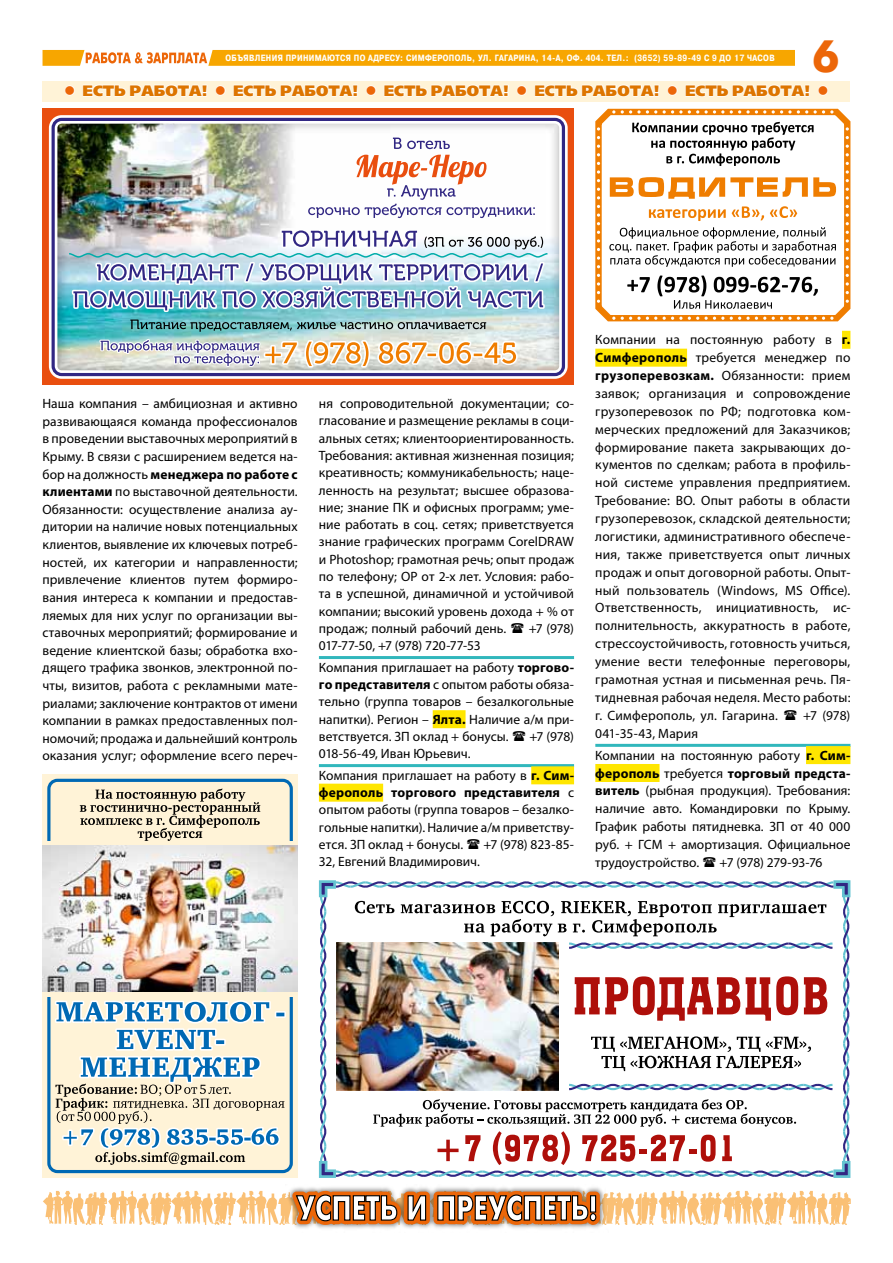
<style>
.page{position:relative;width:893px;height:1263px;background:#fff}
.page>*{position:absolute;margin:0;border:0;box-sizing:border-box;transform-origin:0 0}
.t1{font:45px "Futuris Extra CTT";color:#ec6608}
.t2{font:15px "Free Set Extra CTT";color:#dd7500}
.t3{font:13.5px/17.9px "Myriad Pro";letter-spacing:.005em;color:#000;text-align:justify}
.t4{font:13.5px "Myriad Pro";letter-spacing:-.02em;color:#000}
.t5{font:700 9px "Pragmatica Cond C";letter-spacing:.04em;color:#fff}
.s1{color:#ec6608}
.s2{font-weight:700}
</style>
<div class="page">
<img style="left:290px;top:1187px;width:312px;height:42px">
<svg style="left:43px;top:1191px;width:808px;height:34px"></svg>
<svg style="left:43px;top:50px;width:751px;height:16px;background:#f7ad1f"></svg>
<hr style="left:319px;top:656px;width:255px;height:3px;background:#31b7bc">
<div style="left:433px;top:710px;width:33px;height:18px;background:#ffe600"></div>
<hr style="left:319px;top:764px;width:255px;height:3px;background:#31b7bc">
<div style="left:531px;top:766px;width:43px;height:18px;background:#ffe600"></div>
<div style="left:319px;top:784px;width:64px;height:18px;background:#ffe600"></div>
<div style="left:842px;top:331px;width:8px;height:18px;background:#ffe600"></div>
<div style="left:595px;top:349px;width:92px;height:18px;background:#ffe600"></div>
<hr style="left:595px;top:744px;width:255px;height:3px;background:#31b7bc">
<div style="left:806px;top:746px;width:44px;height:18px;background:#ffe600"></div>
<div style="left:595px;top:764px;width:64px;height:18px;background:#ffe600"></div>
<div style="left:43px;top:81px;width:807px;height:21px;background:#fff3d7"></div>
<svg style="left:65px;top:85px;width:10px;height:11px"></svg>
<svg style="left:82px;top:84px;width:126px;height:13px"></svg>
<svg style="left:215px;top:84px;width:143px;height:13px"></svg>
<svg style="left:366px;top:85px;width:10px;height:11px"></svg>
<svg style="left:384px;top:84px;width:125px;height:13px"></svg>
<svg style="left:517px;top:85px;width:10px;height:11px"></svg>
<svg style="left:534px;top:84px;width:126px;height:13px"></svg>
<svg style="left:667px;top:85px;width:11px;height:11px"></svg>
<svg style="left:685px;top:84px;width:125px;height:13px"></svg>
<svg style="left:818px;top:85px;width:10px;height:11px"></svg>
<svg style="left:320px;top:881px;width:529px;height:296px"></svg>
<svg style="left:355px;top:901px;width:39px;height:12px"></svg>
<svg style="left:334px;top:880px;width:502px;height:9px"></svg>
<svg style="left:334px;top:1099px;width:502px;height:79px"></svg>
<img style="left:337px;top:942px;width:64px;height:148px">
<img style="left:401px;top:901px;width:434px;height:190px">
<svg style="left:595px;top:109px;width:255px;height:212px"></svg>
<svg style="left:632px;top:122px;width:182px;height:44px"></svg>
<svg style="left:610px;top:177px;width:226px;height:44px"></svg>
<svg style="left:609px;top:227px;width:227px;height:82px"></svg>
<svg style="left:663px;top:110px;width:19px;height:4px"></svg>
<svg style="left:663px;top:317px;width:19px;height:3px"></svg>
<svg style="left:688px;top:110px;width:36px;height:4px"></svg>
<svg style="left:688px;top:317px;width:36px;height:3px"></svg>
<svg style="left:730px;top:110px;width:36px;height:4px"></svg>
<svg style="left:730px;top:317px;width:36px;height:3px"></svg>
<svg style="left:621px;top:110px;width:36px;height:4px"></svg>
<svg style="left:621px;top:317px;width:36px;height:3px"></svg>
<svg style="left:612px;top:110px;width:3px;height:4px"></svg>
<svg style="left:772px;top:110px;width:61px;height:4px"></svg>
<svg style="left:772px;top:317px;width:61px;height:3px"></svg>
<svg style="left:597px;top:257px;width:3px;height:11px"></svg>
<svg style="left:597px;top:231px;width:3px;height:11px"></svg>
<svg style="left:597px;top:205px;width:3px;height:20px"></svg>
<svg style="left:597px;top:188px;width:3px;height:11px"></svg>
<svg style="left:597px;top:162px;width:3px;height:20px"></svg>
<svg style="left:597px;top:145px;width:3px;height:11px"></svg>
<svg style="left:597px;top:127px;width:3px;height:12px"></svg>
<svg style="left:597px;top:274px;width:3px;height:20px"></svg>
<svg style="left:846px;top:257px;width:3px;height:11px"></svg>
<svg style="left:846px;top:231px;width:3px;height:11px"></svg>
<svg style="left:846px;top:205px;width:3px;height:20px"></svg>
<svg style="left:846px;top:188px;width:3px;height:11px"></svg>
<svg style="left:846px;top:162px;width:3px;height:20px"></svg>
<svg style="left:846px;top:145px;width:3px;height:11px"></svg>
<svg style="left:846px;top:127px;width:3px;height:12px"></svg>
<svg style="left:846px;top:274px;width:3px;height:20px"></svg>
<div style="left:43px;top:774px;width:255px;height:404px;background:#fff3d7"></div>
<div style="left:47px;top:779px;width:246px;height:394px;border:3px solid #0069b4;border-radius:9px"></div>
<img style="left:43px;top:845px;width:255px;height:147px">
<svg style="left:80px;top:789px;width:180px;height:42px"></svg>
<img style="left:55px;top:831px;width:229px;height:153px">
<svg style="left:53px;top:984px;width:235px;height:181px"></svg>
<div style="left:43px;top:109px;width:531px;height:276px;background:#e94e0f"></div>
<svg style="left:49px;top:115px;width:519px;height:264px;background:#efe6e9"></svg>
<img style="left:53px;top:119px;width:510px;height:256px">
<div style="left:52px;top:118px;width:513px;height:258px;border:3px solid #312783;border-radius:9px"></div>
<svg style="left:393px;top:138px;width:57px;height:11px"></svg>
<svg style="left:308px;top:155px;width:227px;height:63px;background:#eedfdf"></svg>
<img style="left:68px;top:227px;width:481px;height:152px">
<p class="t5" style="left:225px;top:53px;width:551px">объявления принимаются по адресу: симферополь, ул. гагарина, 14-а, оф. 404. тел.: (3652) 59-89-49 с 9 до 17 часов</p>
<h1 class="t1" style="left:813px;top:31px;width:28px">6</h1>
<p class="t2" style="left:64px;top:82px;width:30px"><span class="s1">●</span> ест</p>
<p class="t2" style="left:114px;top:82px;width:65px">ь работа</p>
<p class="t2" style="left:202px;top:82px;width:43px">! <span class="s1">●</span> ест</p>
<p class="t2" style="left:265px;top:82px;width:65px">ь работа</p>
<p class="t2" style="left:352px;top:82px;width:43px">! <span class="s1">●</span> ест</p>
<p class="t2" style="left:415px;top:82px;width:65px">ь работа</p>
<p class="t2" style="left:503px;top:82px;width:43px">! <span class="s1">●</span> ест</p>
<p class="t2" style="left:566px;top:82px;width:65px">ь работа</p>
<p class="t2" style="left:653px;top:82px;width:43px">! <span class="s1">●</span> ест</p>
<p class="t2" style="left:717px;top:82px;width:65px">ь работа</p>
<p class="t2" style="left:804px;top:82px;width:26px">! <span class="s1">●</span></p>
<p class="t3" style="left:43px;top:395px;width:257px">Наша компания – амбициозная и активно развивающаяся команда профессионалов в проведении выставочных мероприятий в Крыму. В связи с расширением ведется на&shy;бор на должность <span class="s2">менеджера по работе с клиентами</span> по выставочной деятельности.<br>Обязанности: осуществление анализа ау&shy;дитории на наличие новых потенциальных клиентов, выявление их ключевых потреб&shy;ностей, их категории и направленности; привлечение клиентов путем формиро&shy;вания интереса к компании и предостав&shy;ляемых для них услуг по организации вы&shy;ставочных мероприятий; формирование и ведение клиентской базы; обработка вхо&shy;дящего трафика звонков, электронной по&shy;чты, визитов, работа с рекламными мате&shy;риалами; заключение контрактов от имени компании в рамках предоставленных пол&shy;номочий; продажа и дальнейший контроль оказания услуг; оформление всего переч-</p>
<p class="t3" style="left:319px;top:395px;width:257px;line-height:17.2px">ня сопроводительной документации; со&shy;гласование и размещение рекламы в соци&shy;альных сетях; клиентоориентированность.<br>Требования: активная жизненная позиция; креативность; коммуникабельность; наце&shy;ленность на результат; высшее образова&shy;ние; знание ПК и офисных программ; уме&shy;ние работать в соц. сетях; приветствуется знание графических программ CorelDRAW и Photoshop; грамотная речь; опыт продаж по телефону; ОР от 2-х лет. Условия: рабо&shy;та в успешной, динамичной и устойчивой компании; высокий уровень дохода + % от продаж; полный рабочий день.</p>
<p class="t3" style="left:529px;top:619px;width:47px">+7 (978)</p>
<p class="t3" style="left:319px;top:635px;width:257px;line-height:21.6px">017-77-50, +7 (978) 720-77-53<br>Компания приглашает на работу <span class="s2">торгово-</span></p>
<p class="t3" style="left:319px;top:676px;width:257px;line-height:17.2px"><span class="s2">го представителя</span> с опытом работы обяза&shy;тельно (группа товаров – безалкогольные напитки). Регион – <span class="s2">Ялта.</span> Наличие а/м при&shy;ветствуется. ЗП оклад + бонусы.</p>
<p class="t3" style="left:529px;top:727px;width:46px">+7 (978)</p>
<p class="t3" style="left:319px;top:743px;width:257px;line-height:21.6px">018-56-49, Иван Юрьевич.<br>Компания приглашает на работу в <span class="s2">г. Сим-</span></p>
<p class="t3" style="left:319px;top:784px;width:257px;line-height:17.2px"><span class="s2">ферополь торгового представителя</span> с опытом работы (группа товаров – безалко&shy;гольные напитки). Наличие а/м приветству&shy;ется. ЗП оклад + бонусы.</p>
<p class="t3" style="left:483px;top:835px;width:92px">+7 (978) 823-85-</p>
<p class="t3" style="left:319px;top:852px;width:163px">32, Евгений Владимирович.</p>
<p class="t3" style="left:595px;top:331px;width:257px">Компании на постоянную работу в <span class="s2">г.<br>Симферополь</span> требуется менеджер по <span class="s2">грузоперевозкам.</span> Обязанности: прием заявок; организация и сопровождение грузоперевозок по РФ; подготовка ком&shy;мерческих предложений для Заказчиков; формирование пакета закрывающих до&shy;кументов по сделкам; работа в профиль&shy;ной системе управления предприятием.<br>Требование: ВО. Опыт работы в области грузоперевозок, складской деятельности; логистики, административного обеспече&shy;ния, также приветствуется опыт личных продаж и опыт договорной работы. Опыт&shy;ный пользователь (Windows, MS Office).<br>Ответственность, инициативность, ис&shy;полнительность, аккуратность в работе, стрессоустойчивость, готовность учиться, умение вести телефонные переговоры, грамотная устная и письменная речь. Пя&shy;тидневная рабочая неделя. Место работы: г. Симферополь, ул. Гагарина.</p>
<p class="t3" style="left:803px;top:706px;width:49px">+7 (978)</p>
<p class="t3" style="left:595px;top:722px;width:257px;line-height:22.2px">041-35-43, Мария<br>Компании на постоянную работу <span class="s2">г. Сим-</span></p>
<p class="t3" style="left:595px;top:764px;width:257px"><span class="s2">ферополь</span> требуется <span class="s2">торговый предста&shy;витель</span> (рыбная продукция). Требования: наличие авто. Командировки по Крыму.<br>График работы пятидневка. ЗП от 40 000 руб. + ГСМ + амортизация. Официальное трудоустройство.</p>
<p class="t4" style="left:720px;top:854px;width:104px">+7 (978) 279-93-76</p>
</div>
